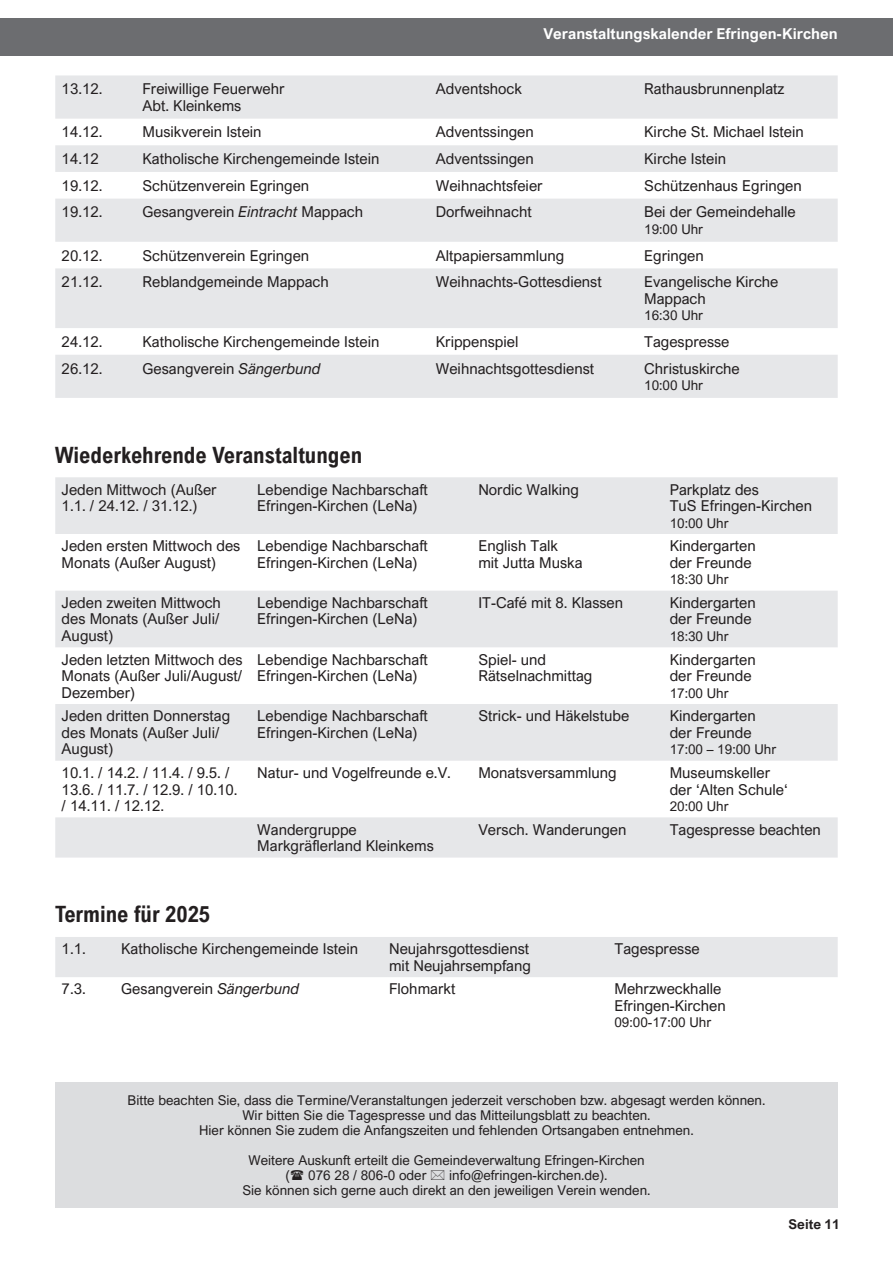
<style>
.page{position:relative;width:893px;height:1263px;background:#fff}
.page>*{position:absolute;margin:0;border:0;box-sizing:border-box;transform-origin:0 0}
.Grundtext{font:700 22.5px "Arial Nova Cond";color:#231f20}
.Grundtext-2{font:15px/16.5px "Arial Nova";color:#231f20}
.t1{font:700 15px "Arial Nova";color:#fff}
.Grundtext-3{font:13.5px/15px "Arial Nova";color:#231f20;text-align:center}
.t2{font:700 13.5px "Arial Nova";color:#231f20}
.s1{font-style:italic}
</style>
<div class="page">
<div style="left:0;top:18px;width:893px;height:37px;background:#6c6d70"></div>
<div style="left:55px;top:1082px;width:783px;height:126px;background:#dcdddf"></div>
<svg style="left:55px;top:477px;width:783px;height:380px;fill:#e6e7e9"></svg>
<div style="left:55px;top:937px;width:783px;height:40px;background:#e6e7e9"></div>
<svg style="left:55px;top:75px;width:783px;height:323px;fill:#e6e7e9"></svg>
<p class="Grundtext-2" style="left:62px;top:81px;width:42px">13.12.</p>
<p class="Grundtext-2" style="left:142px;top:81px;width:144px">Freiwillige Feuerwehr</p>
<p class="Grundtext-2" style="left:142px;top:97px;width:100px">Abt. Kleinkems</p>
<p class="t1" style="left:543px;top:25px;width:296px">Veranstaltungskalender Efringen-Kirchen</p>
<p class="Grundtext-2" style="left:436px;top:81px;width:88px">Adventshock</p>
<p class="Grundtext-2" style="left:644px;top:81px;width:142px">Rathausbrunnenplatz</p>
<p class="Grundtext-2" style="left:62px;top:124px;width:42px">14.12.</p>
<p class="Grundtext-2" style="left:142px;top:124px;width:121px">Musikverein Istein</p>
<p class="Grundtext-2" style="left:436px;top:124px;width:99px">Adventssingen</p>
<p class="Grundtext-2" style="left:644px;top:124px;width:161px">Kirche St. Michael Istein</p>
<p class="Grundtext-2" style="left:62px;top:150px;width:39px">14.12</p>
<p class="Grundtext-2" style="left:142px;top:150px;width:238px">Katholische Kirchengemeinde Istein</p>
<p class="Grundtext-2" style="left:436px;top:150px;width:99px">Adventssingen</p>
<p class="Grundtext-2" style="left:644px;top:150px;width:83px">Kirche Istein</p>
<p class="Grundtext-2" style="left:62px;top:177px;width:42px">19.12.</p>
<p class="Grundtext-2" style="left:142px;top:177px;width:168px">Schützenverein Egringen</p>
<p class="Grundtext-2" style="left:436px;top:177px;width:108px">Weihnachtsfeier</p>
<p class="Grundtext-2" style="left:644px;top:177px;width:159px">Schützenhaus Egringen</p>
<p class="Grundtext-2" style="left:62px;top:204px;width:42px">19.12.</p>
<p class="Grundtext-2" style="left:142px;top:204px;width:222px">Gesangverein <span class="s1">Eintracht</span> Mappach</p>
<p class="Grundtext-2" style="left:436px;top:204px;width:97px">Dorfweihnacht</p>
<p class="Grundtext-2" style="left:644px;top:204px;width:153px">Bei der Gemeindehalle</p>
<p class="Grundtext-3" style="left:644px;top:222px;width:60px">19:00 Uhr</p>
<p class="Grundtext-2" style="left:62px;top:247px;width:42px">20.12.</p>
<p class="Grundtext-2" style="left:142px;top:247px;width:168px">Schützenverein Egringen</p>
<p class="Grundtext-2" style="left:436px;top:247px;width:130px">Altpapiersammlung</p>
<p class="Grundtext-2" style="left:644px;top:247px;width:61px">Egringen</p>
<p class="Grundtext-2" style="left:62px;top:274px;width:42px">21.12.</p>
<p class="Grundtext-2" style="left:142px;top:274px;width:188px">Reblandgemeinde Mappach</p>
<p class="Grundtext-2" style="left:436px;top:274px;width:167px">Weihnachts-Gottesdienst</p>
<p class="Grundtext-2" style="left:644px;top:274px;width:136px">Evangelische Kirche</p>
<p class="Grundtext-2" style="left:644px;top:290px;width:63px">Mappach</p>
<p class="Grundtext-3" style="left:644px;top:308px;width:60px">16:30 Uhr</p>
<p class="Grundtext-2" style="left:62px;top:333px;width:42px">24.12.</p>
<p class="Grundtext-2" style="left:142px;top:333px;width:238px">Katholische Kirchengemeinde Istein</p>
<p class="Grundtext-2" style="left:436px;top:333px;width:84px">Krippenspiel</p>
<p class="Grundtext-2" style="left:644px;top:333px;width:87px">Tagespresse</p>
<p class="Grundtext-2" style="left:62px;top:360px;width:42px">26.12.</p>
<p class="Grundtext-2" style="left:142px;top:360px;width:180px">Gesangverein <span class="s1">Sängerbund</span></p>
<p class="Grundtext-2" style="left:436px;top:360px;width:160px">Weihnachtsgottesdienst</p>
<p class="Grundtext-2" style="left:644px;top:360px;width:97px">Christuskirche</p>
<p class="Grundtext-3" style="left:644px;top:378px;width:60px">10:00 Uhr</p>
<p class="Grundtext" style="left:55px;top:441px;width:309px">Wiederkehrende Veranstaltungen</p>
<p class="Grundtext-2" style="left:62px;top:481px;width:157px">Jeden Mittwoch (Außer<br>1.1. / 24.12. / 31.12.)</p>
<p class="Grundtext-2" style="left:257px;top:481px;width:172px">Lebendige Nachbarschaft<br>Efringen-Kirchen (LeNa)</p>
<p class="Grundtext-2" style="left:478px;top:481px;width:102px">Nordic Walking</p>
<p class="Grundtext-2" style="left:670px;top:481px;width:91px">Parkplatz des</p>
<p class="Grundtext-2" style="left:670px;top:497px;width:144px">TuS Efringen-Kirchen</p>
<p class="Grundtext-3" style="left:670px;top:515px;width:60px">10:00 Uhr</p>
<p class="Grundtext-2" style="left:62px;top:538px;width:180px">Jeden ersten Mittwoch des<br>Monats (Außer August)</p>
<p class="Grundtext-2" style="left:257px;top:538px;width:172px">Lebendige Nachbarschaft<br>Efringen-Kirchen (LeNa)</p>
<p class="Grundtext-2" style="left:478px;top:538px;width:81px">English Talk</p>
<p class="Grundtext-2" style="left:478px;top:554px;width:106px">mit Jutta Muska</p>
<p class="Grundtext-2" style="left:670px;top:538px;width:87px">Kindergarten</p>
<p class="Grundtext-2" style="left:670px;top:554px;width:83px">der Freunde</p>
<p class="Grundtext-3" style="left:670px;top:572px;width:60px">18:30 Uhr</p>
<p class="Grundtext-2" style="left:62px;top:594px;width:161px;text-align:justify">Jeden zweiten Mittwoch des Monats (Außer Juli/ August)</p>
<p class="Grundtext-2" style="left:257px;top:594px;width:172px">Lebendige Nachbarschaft<br>Efringen-Kirchen (LeNa)</p>
<p class="Grundtext-2" style="left:478px;top:594px;width:146px">IT-Café mit 8. Klassen</p>
<p class="Grundtext-2" style="left:670px;top:594px;width:87px">Kindergarten</p>
<p class="Grundtext-2" style="left:670px;top:611px;width:83px">der Freunde</p>
<p class="Grundtext-3" style="left:670px;top:629px;width:60px">18:30 Uhr</p>
<p class="Grundtext-2" style="left:62px;top:651px;width:182px;text-align:justify">Jeden letzten Mittwoch des Monats (Außer Juli/August/ Dezember)</p>
<p class="Grundtext-2" style="left:257px;top:651px;width:172px">Lebendige Nachbarschaft<br>Efringen-Kirchen (LeNa)</p>
<p class="Grundtext-2" style="left:478px;top:651px;width:69px">Spiel- und</p>
<p class="Grundtext-2" style="left:478px;top:667px;width:116px">Rätselnachmittag</p>
<p class="Grundtext-2" style="left:670px;top:651px;width:87px">Kindergarten</p>
<p class="Grundtext-2" style="left:670px;top:667px;width:83px">der Freunde</p>
<p class="Grundtext-3" style="left:670px;top:685px;width:60px">17:00 Uhr</p>
<p class="Grundtext-2" style="left:62px;top:708px;width:170px">Jeden dritten Donnerstag des Monats (Außer Juli/<br>August)</p>
<p class="Grundtext-2" style="left:257px;top:708px;width:172px">Lebendige Nachbarschaft<br>Efringen-Kirchen (LeNa)</p>
<p class="Grundtext-2" style="left:478px;top:708px;width:152px">Strick- und Häkelstube</p>
<p class="Grundtext-2" style="left:670px;top:708px;width:87px">Kindergarten</p>
<p class="Grundtext-2" style="left:670px;top:724px;width:83px">der Freunde</p>
<p class="Grundtext-3" style="left:670px;top:742px;width:108px">17:00 – 19:00 Uhr</p>
<p class="Grundtext-2" style="left:62px;top:764px;width:178px">10.1. / 14.2. / 11.4. / 9.5. /<br>13.6. / 11.7. / 12.9. / 10.10. / 14.11. / 12.12.</p>
<p class="Grundtext-2" style="left:257px;top:764px;width:195px">Natur- und Vogelfreunde e.V.</p>
<p class="Grundtext-2" style="left:478px;top:764px;width:140px">Monatsversammlung</p>
<p class="Grundtext-2" style="left:670px;top:764px;width:102px">Museumskeller</p>
<p class="Grundtext-2" style="left:670px;top:781px;width:120px">der ‘Alten Schule‘</p>
<p class="Grundtext-3" style="left:670px;top:799px;width:60px">20:00 Uhr</p>
<p class="Grundtext-2" style="left:257px;top:821px;width:101px">Wandergruppe</p>
<p class="Grundtext-2" style="left:257px;top:838px;width:178px">Markgräflerland Kleinkems</p>
<p class="Grundtext-2" style="left:478px;top:821px;width:150px">Versch. Wanderungen</p>
<p class="Grundtext-2" style="left:670px;top:821px;width:153px">Tagespresse beachten</p>
<p class="Grundtext" style="left:55px;top:900px;width:156px">Termine für 2025</p>
<p class="Grundtext-2" style="left:62px;top:941px;width:26px">1.1.</p>
<p class="Grundtext-2" style="left:121px;top:941px;width:238px">Katholische Kirchengemeinde Istein</p>
<p class="Grundtext-2" style="left:389px;top:941px;width:142px">Neujahrsgottesdienst</p>
<p class="Grundtext-2" style="left:389px;top:957px;width:143px">mit Neujahrsempfang</p>
<p class="Grundtext-2" style="left:614px;top:941px;width:87px">Tagespresse</p>
<p class="Grundtext-2" style="left:62px;top:981px;width:26px">7.3.</p>
<p class="Grundtext-2" style="left:121px;top:981px;width:180px">Gesangverein <span class="s1">Sängerbund</span></p>
<p class="Grundtext-2" style="left:389px;top:981px;width:68px">Flohmarkt</p>
<p class="Grundtext-2" style="left:614px;top:981px;width:108px">Mehrzweckhalle</p>
<p class="Grundtext-2" style="left:614px;top:997px;width:113px">Efringen-Kirchen</p>
<p class="Grundtext-3" style="left:614px;top:1015px;width:98px">09:00-17:00 Uhr</p>
<p class="Grundtext-3" style="left:128px;top:1093px;width:639px">Bitte beachten Sie, dass die Termine/Veranstaltungen jederzeit verschoben bzw. abgesagt werden können.<br>Wir bitten Sie die Tagespresse und das Mitteilungsblatt zu beachten.<br>Hier können Sie zudem die Anfangszeiten und fehlenden Ortsangaben entnehmen.</p>
<p class="Grundtext-3" style="left:248px;top:1153px;width:398px">Weitere Auskunft erteilt die Gemeindeverwaltung Efringen-Kirchen</p>
<p class="Grundtext-3" style="left:285px;top:1168px;width:6px">(</p>
<p class="Grundtext-3" style="left:308px;top:1168px;width:120px">076 28 / 806-0 oder</p>
<p class="Grundtext-3" style="left:449px;top:1168px;width:160px">info@efringen-kirchen.de).</p>
<p class="Grundtext-3" style="left:242px;top:1183px;width:410px">Sie können sich gerne auch direkt an den jeweiligen Verein wenden.</p>
<p class="t2" style="left:789px;top:1216px;width:53px">Seite 11</p>
</div>
